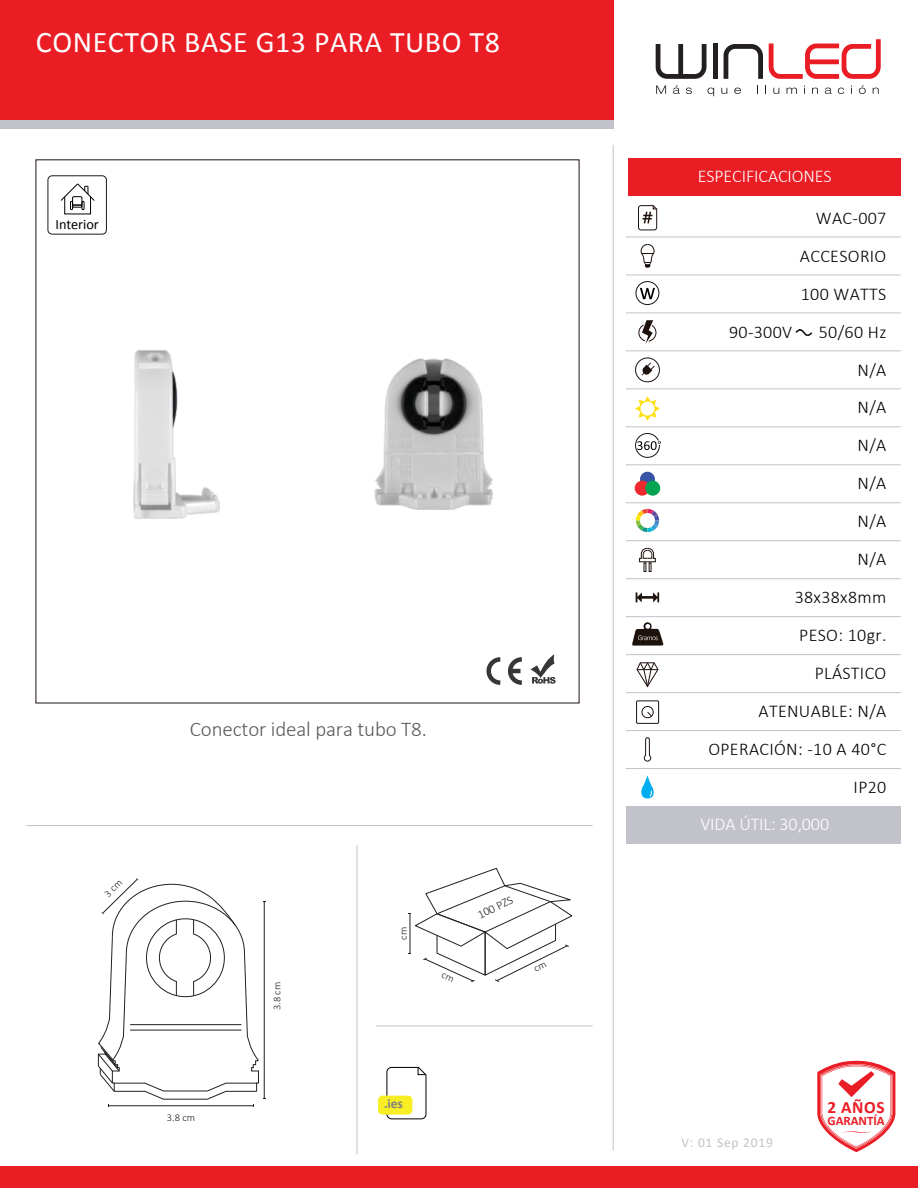
<style>
.page{position:relative;width:918px;height:1188px;background:#fff}
.page>*{position:absolute;margin:0;border:0;box-sizing:border-box;transform-origin:0 0}
.t1{font:30px "Calibri";letter-spacing:.02em;color:#fff}
.t2{font:300 21px "Calibri";letter-spacing:-.005em;color:#5b5b5f}
.t3{font:300 18px/38px "Calibri";letter-spacing:.02em;color:#000;text-align:justify}
.t4{font:300 18px "Calibri";letter-spacing:-.005em;color:#fff}
.t5{font:700 17.25px "Calibri";color:#ea1c24}
.t6{font:14.25px "Calibri";color:#000}
.t7{font:13.5px "Calibri";letter-spacing:.055em;color:#c2c3ca}
.t8{font:700 13.5px "Calibri";color:#808080}
.t9{font:700 12.9px "Calibri";letter-spacing:-.005em;color:#ea1c24}
.t10{font:300 12px "Calibri";color:#221f1f}
.t11{font:300 10.5px "Calibri";color:#232020}
.t12{font:300 10.5px "Calibri";color:#221f1f}
</style>
<div class="page">
<div style="left:626px;top:807px;width:275px;height:37px;background:#c2c3ca"></div>
<div style="left:629px;top:158px;width:272px;height:38px;background:#ea1c24"></div>
<div style="left:0;top:120px;width:613px;height:9px;background:#c2c3ca"></div>
<div style="left:0;top:0;width:613px;height:120px;background:#ea1c24"></div>
<div style="left:0;top:1167px;width:918px;height:21px;background:#ea1c24"></div>
<hr style="left:357px;top:845px;width:1px;height:309px;background:#c2c3ca">
<hr style="left:626px;top:806px;width:275px;height:1px;background:#c2c3ca">
<hr style="left:626px;top:768px;width:275px;height:1px;background:#c2c3ca">
<hr style="left:626px;top:730px;width:275px;height:1px;background:#c2c3ca">
<hr style="left:626px;top:692px;width:275px;height:1px;background:#c2c3ca">
<hr style="left:626px;top:654px;width:275px;height:1px;background:#c2c3ca">
<hr style="left:626px;top:616px;width:275px;height:1px;background:#c2c3ca">
<hr style="left:626px;top:578px;width:275px;height:1px;background:#c2c3ca">
<hr style="left:626px;top:540px;width:275px;height:1px;background:#c2c3ca">
<hr style="left:626px;top:502px;width:275px;height:1px;background:#c2c3ca">
<hr style="left:626px;top:464px;width:275px;height:1px;background:#c2c3ca">
<hr style="left:626px;top:426px;width:275px;height:1px;background:#c2c3ca">
<hr style="left:626px;top:388px;width:275px;height:1px;background:#c2c3ca">
<hr style="left:626px;top:350px;width:275px;height:1px;background:#c2c3ca">
<hr style="left:626px;top:313px;width:275px;height:1px;background:#c2c3ca">
<hr style="left:626px;top:275px;width:275px;height:1px;background:#c2c3ca">
<hr style="left:626px;top:237px;width:275px;height:1px;background:#c2c3ca">
<hr style="left:613px;top:145px;width:1px;height:1006px;background:#c2c3ca">
<hr style="left:26px;top:825px;width:567px;height:1px;background:#c2c3ca">
<hr style="left:376px;top:1026px;width:217px;height:1px;background:#c2c3ca">
<svg style="left:386px;top:1066px;width:41px;height:54px"></svg>
<div style="left:378px;top:1096px;width:34px;height:19px;background:#f7ee23;border-radius:4px"></div>
<svg style="left:656px;top:44px;width:51px;height:35px"></svg>
<div style="left:713px;top:43px;width:5px;height:36px;background:#231f20"></div>
<svg style="left:724px;top:44px;width:39px;height:35px"></svg>
<svg style="left:769px;top:39px;width:112px;height:40px"></svg>
<svg style="left:656px;top:86px;width:10px;height:8px"></svg>
<svg style="left:673px;top:85px;width:7px;height:9px"></svg>
<svg style="left:686px;top:88px;width:6px;height:6px"></svg>
<svg style="left:708px;top:88px;width:6px;height:8px"></svg>
<svg style="left:721px;top:88px;width:6px;height:6px"></svg>
<svg style="left:734px;top:88px;width:7px;height:6px"></svg>
<svg style="left:773px;top:88px;width:6px;height:6px"></svg>
<svg style="left:787px;top:88px;width:10px;height:6px"></svg>
<svg style="left:812px;top:88px;width:6px;height:6px"></svg>
<svg style="left:825px;top:88px;width:7px;height:6px"></svg>
<svg style="left:838px;top:88px;width:6px;height:6px"></svg>
<svg style="left:859px;top:85px;width:7px;height:9px"></svg>
<svg style="left:873px;top:88px;width:6px;height:6px"></svg>
<svg style="left:486px;top:654px;width:70px;height:31px"></svg>
<svg style="left:638px;top:205px;width:19px;height:26px"></svg>
<svg style="left:641px;top:244px;width:13px;height:24px"></svg>
<div style="left:636px;top:281px;width:23px;height:24px;border:1px solid #1e120d;border-radius:50%"></div>
<svg style="left:640px;top:288px;width:15px;height:11px"></svg>
<svg style="left:639px;top:320px;width:17px;height:24px"></svg>
<div style="left:635px;top:358px;width:25px;height:24px;border:1px solid #1e120d;border-radius:50%"></div>
<svg style="left:642px;top:362px;width:13px;height:14px"></svg>
<svg style="left:635px;top:396px;width:25px;height:25px"></svg>
<svg style="left:635px;top:433px;width:26px;height:25px"></svg>
<div style="left:640px;top:472px;width:15px;height:15px;background:#3954a4;border-radius:50%"></div>
<div style="left:635px;top:481px;width:15px;height:15px;background:#ed2b2f;border-radius:50%"></div>
<div style="left:645px;top:481px;width:15px;height:15px;background:#04a451;border-radius:50%"></div>
<svg style="left:635px;top:508px;width:25px;height:25px"></svg>
<svg style="left:639px;top:548px;width:17px;height:24px"></svg>
<svg style="left:636px;top:592px;width:23px;height:10px"></svg>
<svg style="left:632px;top:622px;width:32px;height:24px"></svg>
<svg style="left:637px;top:662px;width:21px;height:25px"></svg>
<div style="left:636px;top:701px;width:23px;height:23px;border:1px solid #1e120d"></div>
<div style="left:642px;top:706px;width:11px;height:12px;border:1px solid #1e120d;border-radius:50%"></div>
<svg style="left:647px;top:712px;width:5px;height:5px"></svg>
<svg style="left:644px;top:737px;width:7px;height:25px"></svg>
<svg style="left:641px;top:775px;width:13px;height:23px"></svg>
<img style="left:133px;top:349px;width:360px;height:170px">
<div style="left:48px;top:175px;width:59px;height:60px;border:1px solid #211915;border-radius:4px"></div>
<svg style="left:60px;top:183px;width:35px;height:27px"></svg>
<svg style="left:795px;top:329px;width:18px;height:7px"></svg>
<svg style="left:817px;top:1061px;width:79px;height:91px"></svg>
<svg style="left:98px;top:878px;width:168px;height:229px"></svg>
<svg style="left:409px;top:868px;width:164px;height:114px"></svg>
<h1 class="t1" style="left:36px;top:24px;width:466px">CONECTOR BASE G13 PARA TUBO T8</h1>
<p class="t6" style="left:55px;top:215px;width:45px">Interior</p>
<p class="t2" style="left:190px;top:717px;width:239px">Conector ideal para tubo T8.</p>
<p class="t11" style="left:167px;top:1111px;width:30px">3.8 cm</p>
<p class="t11" style="left:270px;top:1010px;width:30px;rotate:-90deg">3.8 cm</p>
<p class="t12" style="left:397px;top:940px;width:14px;rotate:-90deg">cm</p>
<p class="t8" style="left:384px;top:1095px;width:20px">.ies</p>
<p class="t10" style="left:475px;top:909px;width:39px;rotate:-26deg">100 PZS</p>
<p class="t4" style="left:698px;top:165px;width:135px">ESPECIFICACIONES</p>
<p class="t3" style="left:800px;top:198px;width:88px;text-indent:16px">WAC-007<br>ACCESORIO 100 WATTS</p>
<p class="t3" style="left:708px;top:312px;width:180px;text-align:right">50/60 Hz<br>N/A<br>N/A<br>N/A<br>N/A<br>N/A<br>N/A<br>38x38x8mm<br>PESO: 10gr.<br>PLÁSTICO<br>ATENUABLE: N/A<br>OPERACIÓN: -10 A 40°C<br>IP20</p>
<p class="t3" style="left:729px;top:312px;width:65px">90-300V</p>
<p class="t4" style="left:700px;top:813px;width:130px">VIDA ÚTIL: 30,000</p>
<p class="t7" style="left:681px;top:1134px;width:93px">V: 01 Sep 2019</p>
<p class="t5" style="left:827px;top:1096px;width:59px">2 AÑOS</p>
<p class="t9" style="left:828px;top:1112px;width:59px">GARANTÍA</p>
</div>
